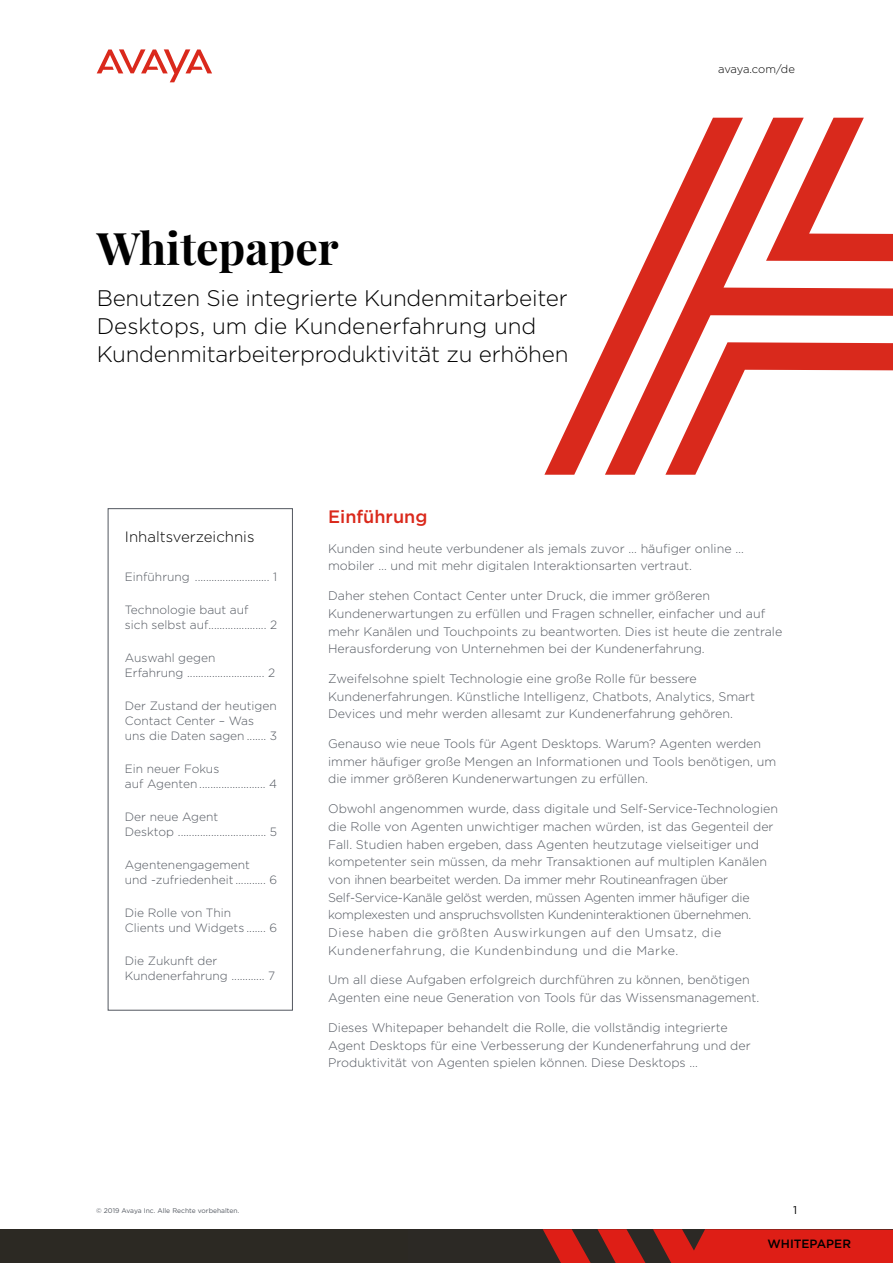
<style>
.page{position:relative;width:893px;height:1263px;background:#fff}
.page>*{position:absolute;margin:0;border:0;box-sizing:border-box;transform-origin:0 0}
.t1{font:700 44.85px "Playfair Display";color:#000}
.t2{font:300 22.5px/27.8px "Gotham";letter-spacing:-.01em;color:#000}
.t3{font:500 18px "Gotham";color:#da291c}
.t4{font:300 15px "Gotham";color:#000}
.t5{font:300 12.45px/17.7px "Gotham";color:#535860}
.t6{font:300 12px/15px "Gotham";color:#52575f}
.t7{font:500 12px "Gotham";color:#000}
.t8{font:300 11.25px "Gotham";letter-spacing:-.02em;color:#000}
.t9{font:11.25px "Gotham";color:#000}
.t10{font:6.75px "Gotham";color:#535860}
</style>
<div class="page">
<div style="left:108px;top:508px;width:185px;height:502px;border:1px solid #52575f"></div>
<svg style="left:743px;top:133px;width:150px;height:183px"></svg>
<svg style="left:766px;top:118px;width:127px;height:143px"></svg>
<svg style="left:544px;top:118px;width:199px;height:357px"></svg>
<svg style="left:665px;top:342px;width:228px;height:133px"></svg>
<svg style="left:97px;top:49px;width:115px;height:33px"></svg>
<div style="left:0;top:1229px;width:893px;height:34px;background:#2c2923"></div>
<svg style="left:543px;top:1229px;width:48px;height:34px"></svg>
<svg style="left:597px;top:1229px;width:48px;height:34px"></svg>
<svg style="left:653px;top:1229px;width:240px;height:34px;background:#cf1e17"></svg>
<h1 class="t1" style="left:97px;top:220px;width:244px">Whitepaper</h1>
<h2 class="t2" style="left:97px;top:284px;width:473px">Benutzen Sie integrierte Kundenmitarbeiter<br>Desktops, um die Kundenerfahrung und<br>Kundenmitarbeiterproduktivität zu erhöhen</h2>
<p class="t8" style="left:718px;top:62px;width:78px">avaya.com/de</p>
<p class="t4" style="left:125px;top:527px;width:131px">Inhaltsverzeichnis</p>
<p class="t6" style="left:125px;top:569px;width:154px">Einführung ........................... 1</p>
<p class="t6" style="left:125px;top:602px;width:154px">Technologie baut auf<br>sich selbst auf..................... 2</p>
<p class="t6" style="left:125px;top:650px;width:152px">Auswahl gegen<br>Erfahrung ............................ 2</p>
<p class="t6" style="left:125px;top:698px;width:154px">Der Zustand der heutigen<br>Contact Center – Was uns die Daten sagen ....... 3</p>
<p class="t6" style="left:125px;top:761px;width:154px">Ein neuer Fokus<br>auf Agenten........................ 4</p>
<p class="t6" style="left:125px;top:809px;width:154px">Der neue Agent<br>Desktop ................................ 5</p>
<p class="t6" style="left:125px;top:857px;width:154px">Agentenengagement<br>und -zufriedenheit ........... 6</p>
<p class="t6" style="left:125px;top:905px;width:154px">Die Rolle von Thin<br>Clients und Widgets ....... 6</p>
<p class="t6" style="left:125px;top:953px;width:152px">Die Zukunft der<br>Kundenerfahrung ............ 7</p>
<h3 class="t3" style="left:328px;top:505px;width:101px">Einführung</h3>
<p class="t5" style="left:328px;top:539px;width:417px">Kunden sind heute verbundener als jemals zuvor … häufiger online … mobiler … und mit mehr digitalen Interaktionsarten vertraut.</p>
<p class="t5" style="left:328px;top:586px;width:456px">Daher stehen Contact Center unter Druck, die immer größeren Kundenerwartungen zu erfüllen und Fragen schneller, einfacher und auf mehr Kanälen und Touchpoints zu beantworten. Dies ist heute die zentrale Herausforderung von Unternehmen bei der Kundenerfahrung.</p>
<p class="t5" style="left:328px;top:669px;width:429px">Zweifelsohne spielt Technologie eine große Rolle für bessere<br>Kundenerfahrungen. Künstliche Intelligenz, Chatbots, Analytics, Smart<br>Devices und mehr werden allesamt zur Kundenerfahrung gehören.</p>
<p class="t5" style="left:328px;top:734px;width:449px">Genauso wie neue Tools für Agent Desktops. Warum? Agenten werden immer häufiger große Mengen an Informationen und Tools benötigen, um die immer größeren Kundenerwartungen zu erfüllen.</p>
<p class="t5" style="left:328px;top:799px;width:451px">Obwohl angenommen wurde, dass digitale und Self-Service-Technologien die Rolle von Agenten unwichtiger machen würden, ist das Gegenteil der Fall. Studien haben ergeben, dass Agenten heutzutage vielseitiger und kompetenter sein müssen, da mehr Transaktionen auf multiplen Kanälen von ihnen bearbeitet werden. Da immer mehr Routineanfragen über Self-Service-Kanäle gelöst werden, müssen Agenten immer häufiger die komplexesten und anspruchsvollsten Kundeninteraktionen übernehmen.<br>Diese haben die größten Auswirkungen auf den Umsatz, die Kundenerfahrung, die Kundenbindung und die Marke.</p>
<p class="t5" style="left:328px;top:971px;width:433px">Um all diese Aufgaben erfolgreich durchführen zu können, benötigen<br>Agenten eine neue Generation von Tools für das Wissensmanagement.</p>
<p class="t5" style="left:328px;top:1018px;width:424px">Dieses Whitepaper behandelt die Rolle, die vollständig integrierte<br>Agent Desktops für eine Verbesserung der Kundenerfahrung und der<br>Produktivität von Agenten spielen können. Diese Desktops …</p>
<p class="t10" style="left:96px;top:1207px;width:145px">© 2019 Avaya Inc. Alle Rechte vorbehalten.</p>
<p class="t9" style="left:793px;top:1202px;width:6px">1</p>
<p class="t7" style="left:767px;top:1236px;width:85px">WHITEPAPER</p>
</div>
